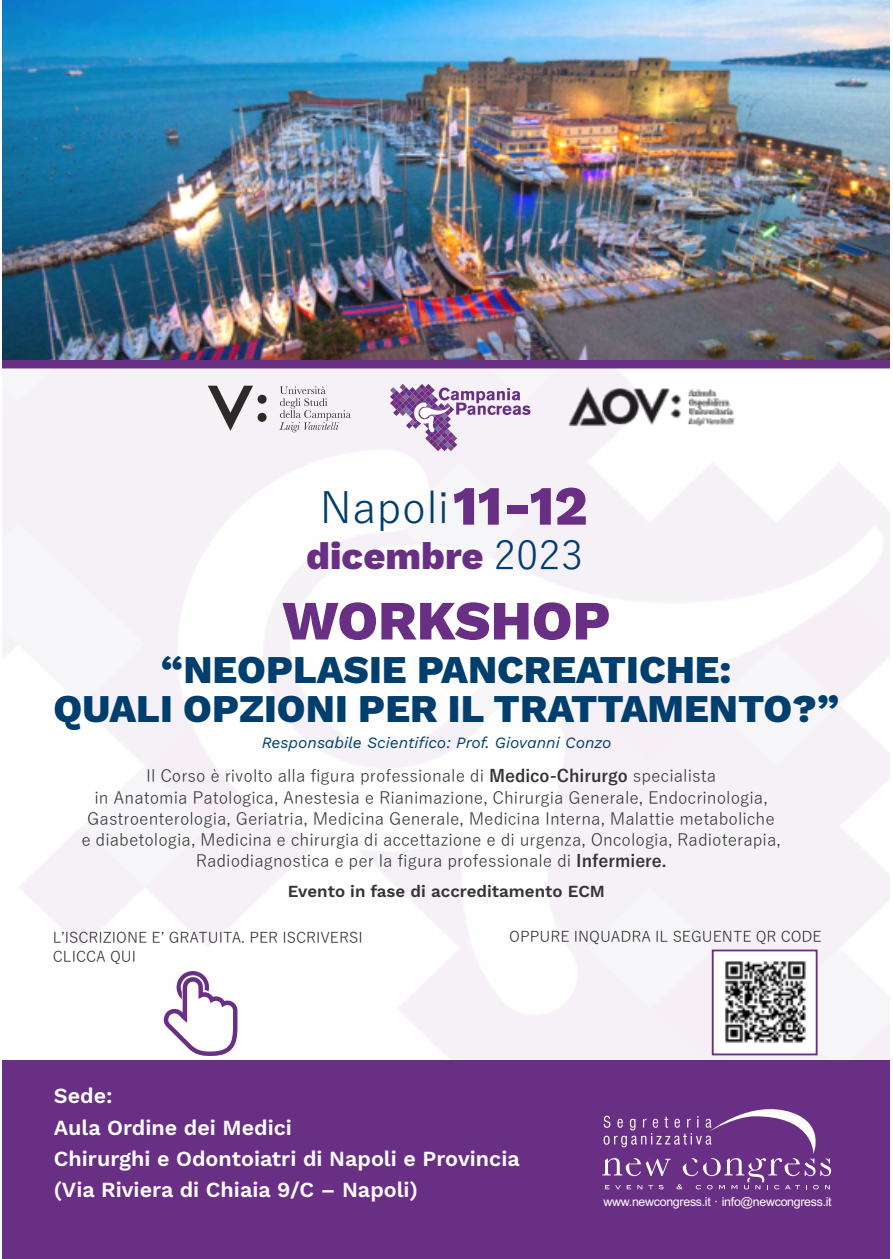
<style>
.page{position:relative;width:893px;height:1259px;background:#fff}
.page>*{position:absolute;margin:0;border:0;box-sizing:border-box;transform-origin:0 0}
.t1{font:800 55.5px "Work Sans";color:#692f84}
.t2{font:43.8px "Yu Gothic";color:#003e6e}
.t3{font:800 39.3px/39.3px "Work Sans";color:#003e6e;text-align:center}
.t4{font:800 38.1px "Work Sans";color:#692f84}
.t5{font:600 21.6px/31.2px "Work Sans";color:#fefefe}
.t6{font:16.8px/21px "Yu Gothic";color:#343435;text-align:center}
.t7{font:600 16.8px "Work Sans";color:#343435}
.t8{font:italic 15.6px "Work Sans";color:#003e6e}
.t9{font:14.7px/18.9px "Yu Gothic";color:#2b2a29}
.t10{font:12.3px "Arial";letter-spacing:-.025em;color:#fefefe}
.s1{font-family:"Work Sans";font-weight:800;font-size:55.2px;color:#692f84}
.s2{font-family:"Yu Gothic";font-weight:400;font-size:39.9px;color:#003e6e}
.s3{font-weight:700}
</style>
<div class="page">
<img style="left:3px;top:0;width:886px;height:360px">
<div style="left:3px;top:360px;width:886px;height:8px;background:#692f84"></div>
<div style="left:3px;top:1060px;width:886px;height:199px;background:#692f84"></div>
<svg style="left:602px;top:1109px;width:229px;height:80px"></svg>
<svg style="left:163px;top:971px;width:75px;height:86px"></svg>
<img style="left:724px;top:961px;width:83px;height:82px">
<div style="left:712px;top:949px;width:106px;height:106px;border:2px solid #692f84"></div>
<svg style="left:390px;top:384px;width:140px;height:67px"></svg>
<svg style="left:208px;top:386px;width:45px;height:45px"></svg>
<div style="left:258px;top:395px;width:9px;height:9px;background:#2b2a29;border-radius:50%"></div>
<div style="left:258px;top:413px;width:9px;height:9px;background:#2b2a29;border-radius:50%"></div>
<svg style="left:279px;top:386px;width:72px;height:46px"></svg>
<img style="left:560px;top:380px;width:175px;height:55px">
<h2 class="t2" style="left:319px;top:485px;width:270px">Napoli <span class="s1">11-12</span></h2>
<h3 class="t4" style="left:306px;top:534px;width:278px">dicembre <span class="s2">2023</span></h3>
<h1 class="t1" style="left:282px;top:588px;width:330px">WORKSHOP</h1>
<h3 class="t3" style="left:54px;top:649px;width:787px">“NEOPLASIE PANCREATICHE:<br>QUALI OPZIONI PER IL TRATTAMENTO?”</h3>
<p class="t6" style="left:81px;top:765px;width:701px">Il Corso è rivolto alla figura professionale di <span class="s3">Medico-Chirurgo</span> specialista<br>in Anatomia Patologica, Anestesia e Rianimazione, Chirurgia Generale, Endocrinologia, Gastroenterologia, Geriatria, Medicina Generale, Medicina Interna, Malattie metaboliche e diabetologia, Medicina e chirurgia di accettazione e di urgenza, Oncologia, Radioterapia, Radiodiagnostica e per la figura professionale di <span class="s3">Infermiere.</span></p>
<p class="t7" style="left:288px;top:881px;width:319px">Evento in fase di accreditamento ECM</p>
<p class="t8" style="left:262px;top:733px;width:351px">Responsabile Scientifico: Prof. Giovanni Conzo</p>
<p class="t9" style="left:53px;top:927px;width:311px">LʼISCRIZIONE Eʼ GRATUITA. PER ISCRIVERSI<br>CLICCA QUI</p>
<p class="t9" style="left:509px;top:927px;width:314px">OPPURE INQUADRA IL SEGUENTE QR CODE</p>
<p class="t5" style="left:54px;top:1080px;width:468px">Sede:<br>Aula Ordine dei Medici<br>Chirurghi e Odontoiatri di Napoli e Provincia (Via Riviera di Chiaia 9/C – Napoli)</p>
<p class="t10" style="left:604px;top:1197px;width:230px">www.newcongress.it · info@newcongress.it</p>
</div>
